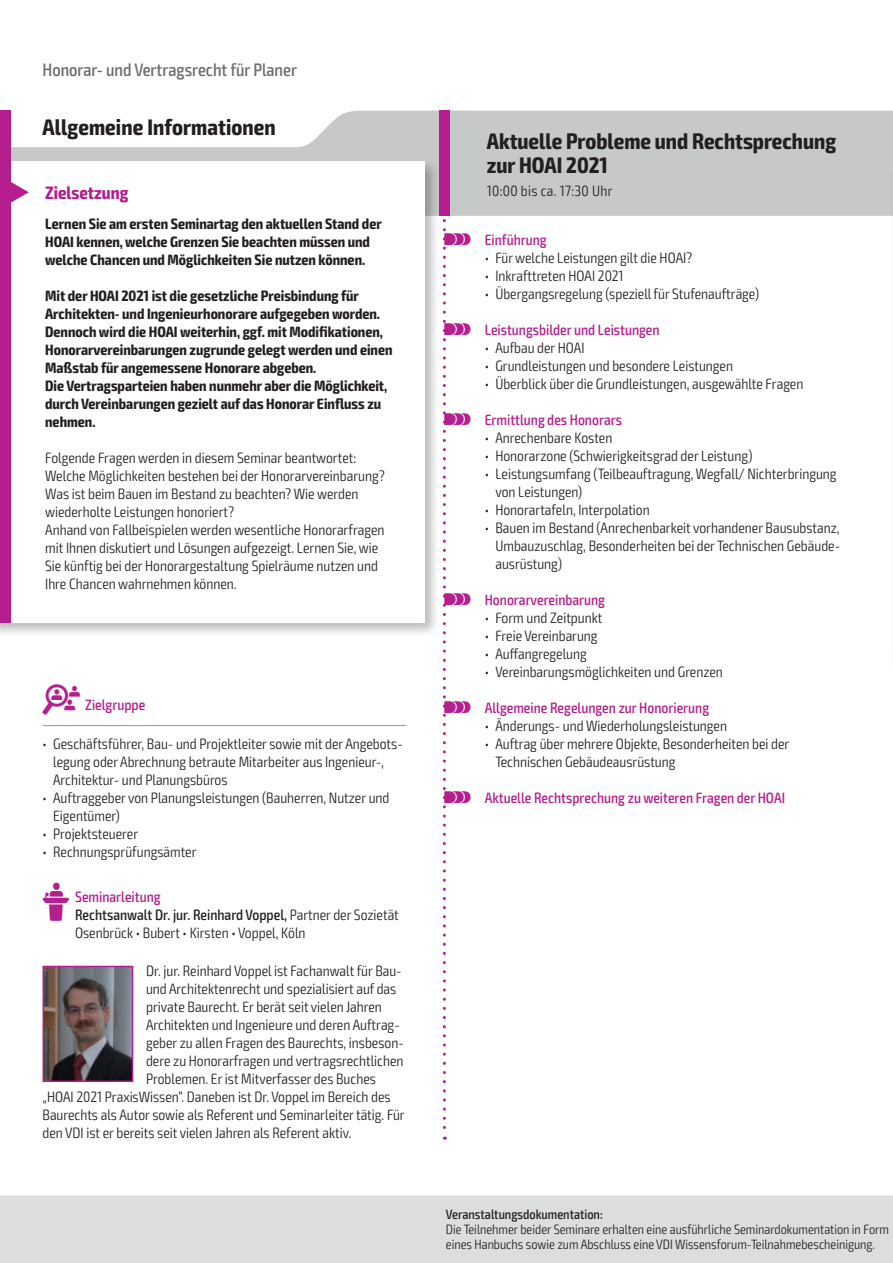
<style>
.page{position:relative;width:893px;height:1263px;background:#fff}
.page>*{position:absolute;margin:0;border:0;box-sizing:border-box;transform-origin:0 0}
.t1{font:700 condensed 22.5px/24px "Exo 2";color:#231f20}
.t2{font:500 condensed 18px "Exo 2";color:#6c6d70}
.t3{font:700 condensed 18px "Exo 2";color:#b41e8d}
.t4{font:300 condensed 15px/18px "Exo 2";color:#231f20}
.t5{font:700 condensed 15px/18px "Exo 2";color:#231f20}
.t6{font:500 condensed 15px "Exo 2";color:#b41e8d}
.t7{font:300 condensed 15px "Exo 2";letter-spacing:.02em;color:#231f20}
.t8{font:300 condensed 13.5px/15px "Exo 2";color:#231f20}
.t9{font:500 condensed 13.5px "Exo 2";color:#231f20}
.s1{font-family:"VDI Iconset S4 A Regular";font-weight:400;font-stretch:normal}
.s2{font-weight:500}
</style>
<div class="page">
<div style="left:0;top:1195px;width:893px;height:68px;background:#dcdddf"></div>
<svg style="left:11px;top:111px;width:881px;height:105px;fill:#c7c8ca"></svg>
<div style="left:439px;top:111px;width:11px;height:105px;background:#b41e8d"></div>
<div style="left:0;top:111px;width:11px;height:57px;background:#b41e8d"></div>
<hr style="left:892px;top:111px;width:1px;height:57px;background:#d7171f">
<hr style="left:43px;top:725px;width:363px;height:1px;background:#939598">
<div style="left:0;top:158px;width:440px;height:480px;background:#231f20;opacity:.3"></div>
<div style="left:0;top:161px;width:424px;height:462px;background:#fff"></div>
<div style="left:0;top:161px;width:11px;height:462px;background:#b41e8d"></div>
<svg style="left:11px;top:182px;width:18px;height:21px"></svg>
<hr style="left:889px;top:159px;width:4px;height:516px;background:#231f20;opacity:.3">
<hr style="left:892px;top:162px;width:1px;height:497px;background:#fff">
<img style="left:46px;top:969px;width:84px;height:110px">
<div style="left:43px;top:966px;width:90px;height:116px;border:2px solid #b41e8d"></div>
<svg style="left:443px;top:219px;width:3px;height:921px"></svg>
<p class="t2" style="left:43px;top:59px;width:256px">Honorar- und Vertragsrecht für Planer</p>
<h1 class="t1" style="left:43px;top:115px;width:235px">Allgemeine Informationen</h1>
<p class="t3" style="left:45px;top:181px;width:85px">Zielsetzung</p>
<p class="t5" style="left:45px;top:215px;width:338px">Lernen Sie am ersten Seminartag den aktuellen Stand der<br>HOAI kennen, welche Grenzen Sie beachten müssen und welche Chancen und Möglichkeiten Sie nutzen können.</p>
<p class="t5" style="left:45px;top:287px;width:349px">Mit der HOAI 2021 ist die gesetzliche Preisbindung für Architekten- und Ingenieurhonorare aufgegeben worden.<br>Dennoch wird die HOAI weiterhin, ggf. mit Modifikationen, Honorarvereinbarungen zugrunde gelegt werden und einen Maßstab für angemessene Honorare abgeben.<br>Die Vertragsparteien haben nunmehr aber die Möglichkeit, durch Vereinbarungen gezielt auf das Honorar Einfluss zu nehmen.</p>
<p class="t4" style="left:45px;top:449px;width:341px">Folgende Fragen werden in diesem Seminar beantwortet:<br>Welche Möglichkeiten bestehen bei der Honorarvereinbarung?<br>Was ist beim Bauen im Bestand zu beachten? Wie werden wiederholte Leistungen honoriert?<br>Anhand von Fallbeispielen werden wesentliche Honorarfragen mit Ihnen diskutiert und Lösungen aufgezeigt. Lernen Sie, wie Sie künftig bei der Honorargestaltung Spielräume nutzen und Ihre Chancen wahrnehmen können.</p>
<p class="t6" style="left:43px;top:696px;width:104px"><span class="s1">Z</span> Zielgruppe</p>
<p class="t4" style="left:53px;top:735px;width:351px;text-indent:-11px">• Geschäftsführer, Bau- und Projektleiter sowie mit der Angebots&shy;legung oder Abrechnung betraute Mitarbeiter aus Ingenieur-,<br>Architektur- und Planungsbüros</p>
<p class="t4" style="left:53px;top:789px;width:338px;text-indent:-11px">• Auftraggeber von Planungsleistungen (Bauherren, Nutzer und<br>Eigentümer)</p>
<p class="t4" style="left:43px;top:825px;width:97px">• Projektsteuerer</p>
<p class="t4" style="left:43px;top:843px;width:156px">• Rechnungsprüfungsämter</p>
<p class="t6" style="left:43px;top:888px;width:120px"><span class="s1">L</span> Seminarleitung</p>
<p class="t4" style="left:75px;top:906px;width:325px"><span class="s2">Rechtsanwalt Dr. jur. Reinhard Voppel,</span> Partner der Sozietät<br>Osenbrück • Bubert • Kirsten • Voppel, Köln</p>
<p class="t4" style="left:146px;top:962px;width:257px">Dr. jur. Reinhard Voppel ist Fachanwalt für Bau-</p>
<p class="t4" style="left:146px;top:980px;width:252px">und Architektenrecht und spezialisiert auf das</p>
<p class="t4" style="left:146px;top:998px;width:237px">private Baurecht. Er berät seit vielen Jahren</p>
<p class="t4" style="left:146px;top:1016px;width:255px">Architekten und Ingenieure und deren Auftrag-</p>
<p class="t4" style="left:146px;top:1034px;width:259px">geber zu allen Fragen des Baurechts, insbeson-</p>
<p class="t4" style="left:146px;top:1052px;width:259px">dere zu Honorarfragen und vertragsrechtlichen</p>
<p class="t4" style="left:146px;top:1070px;width:231px">Problemen. Er ist Mitverfasser des Buches</p>
<p class="t4" style="left:43px;top:1088px;width:350px">„HOAI 2021 PraxisWissen“. Daneben ist Dr. Voppel im Bereich des</p>
<p class="t4" style="left:43px;top:1106px;width:364px">Baurechts als Autor sowie als Referent und Seminarleiter tätig. Für</p>
<p class="t4" style="left:43px;top:1124px;width:310px">den VDI ist er bereits seit vielen Jahren als Referent aktiv.</p>
<h1 class="t1" style="left:487px;top:129px;width:351px">Aktuelle Probleme und Rechtsprechung zur HOAI 2021</h1>
<p class="t7" style="left:487px;top:182px;width:127px">10:00 bis ca. 17:30 Uhr</p>
<p class="t6" style="left:444px;top:230px;width:104px"><span class="s1">s</span> Einführung</p>
<p class="t4" style="left:485px;top:249px;width:209px">• Für welche Leistungen gilt die HOAI?</p>
<p class="t4" style="left:485px;top:267px;width:140px">• Inkrafttreten HOAI 2021</p>
<p class="t4" style="left:485px;top:285px;width:276px">• Übergangsregelung (speziell für Stufenaufträge)</p>
<p class="t6" style="left:444px;top:321px;width:217px"><span class="s1">s</span> Leistungsbilder und Leistungen</p>
<p class="t4" style="left:485px;top:339px;width:101px">• Aufbau der HOAI</p>
<p class="t4" style="left:485px;top:357px;width:250px">• Grundleistungen und besondere Leistungen</p>
<p class="t4" style="left:485px;top:375px;width:320px">• Überblick über die Grundleistungen, ausgewählte Fragen</p>
<p class="t6" style="left:444px;top:411px;width:179px"><span class="s1">s</span> Ermittlung des Honorars</p>
<p class="t4" style="left:485px;top:429px;width:129px">• Anrechenbare Kosten</p>
<p class="t4" style="left:485px;top:447px;width:269px">• Honorarzone (Schwierigkeitsgrad der Leistung)</p>
<p class="t4" style="left:495px;top:465px;width:343px;text-indent:-11px">• Leistungsumfang (Teilbeauftragung, Wegfall/ Nichterbringung von Leistungen)</p>
<p class="t4" style="left:485px;top:501px;width:167px">• Honorartafeln, Interpolation</p>
<p class="t4" style="left:495px;top:519px;width:346px;text-align:justify;text-indent:-11px">• Bauen im Bestand (Anrechenbarkeit vorhandener Bausubstanz, Umbauzuschlag, Besonderheiten bei der Technischen Gebäude&shy;ausrüstung)</p>
<p class="t6" style="left:444px;top:591px;width:162px"><span class="s1">s</span> Honorarvereinbarung</p>
<p class="t4" style="left:485px;top:609px;width:119px">• Form und Zeitpunkt</p>
<p class="t4" style="left:485px;top:627px;width:114px">• Freie Vereinbarung</p>
<p class="t4" style="left:485px;top:645px;width:104px">• Auffangregelung</p>
<p class="t4" style="left:485px;top:663px;width:240px">• Vereinbarungsmöglichkeiten und Grenzen</p>
<p class="t6" style="left:444px;top:699px;width:266px"><span class="s1">s</span> Allgemeine Regelungen zur Honorierung</p>
<p class="t4" style="left:485px;top:717px;width:244px">• Änderungs- und Wiederholungsleistungen</p>
<p class="t4" style="left:495px;top:735px;width:295px;text-indent:-11px">• Auftrag über mehrere Objekte, Besonderheiten bei der<br>Technischen Gebäudeausrüstung</p>
<p class="t6" style="left:444px;top:789px;width:342px"><span class="s1">s</span> Aktuelle Rechtsprechung zu weiteren Fragen der HOAI</p>
<p class="t9" style="left:446px;top:1206px;width:158px">Veranstaltungsdokumentation:</p>
<p class="t8" style="left:446px;top:1222px;width:445px">Die Teilnehmer beider Seminare erhalten eine ausführliche Seminardokumentation in Form eines Hanbuchs sowie zum Abschluss eine VDI Wissensforum-Teilnahmebescheinigung.</p>
</div>
